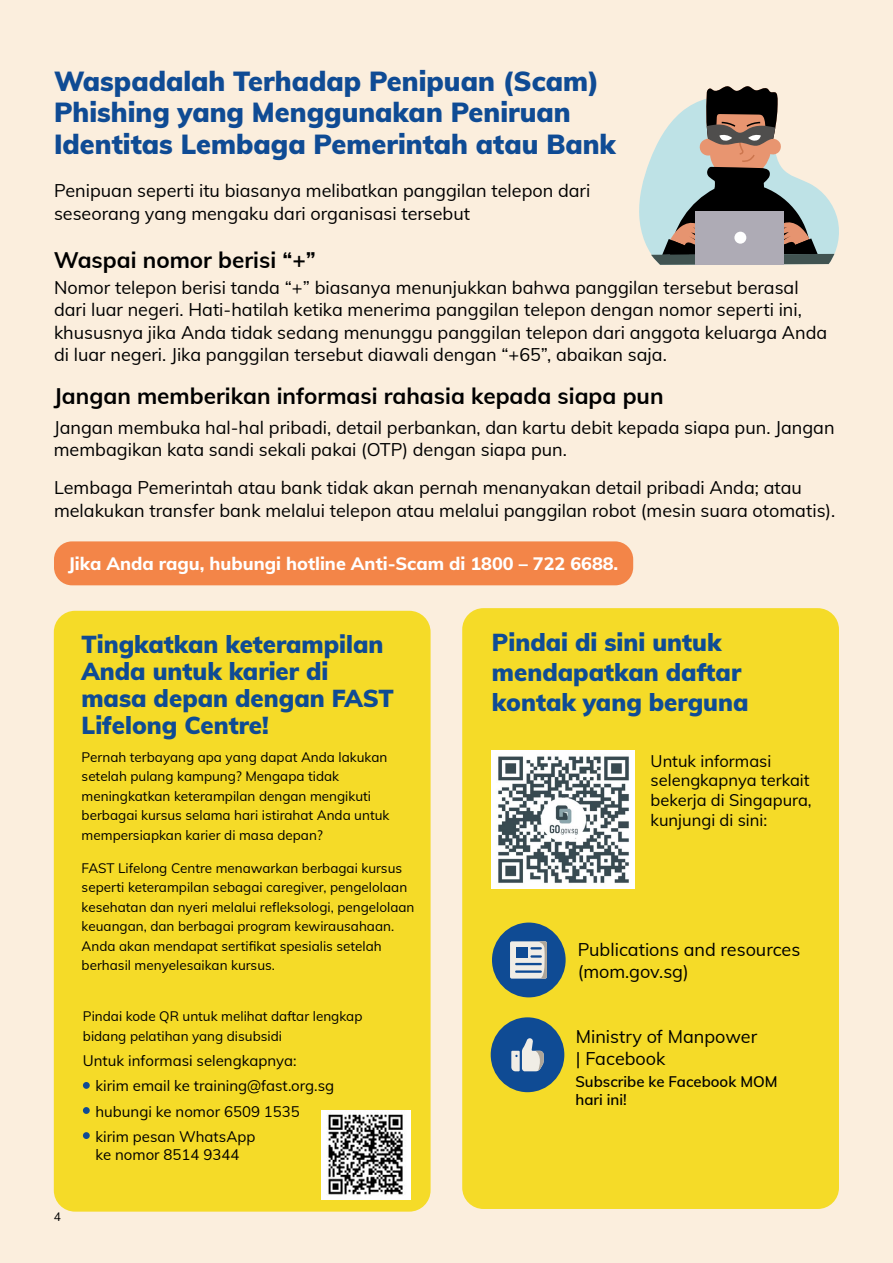
<style>
.page{position:relative;width:893px;height:1263px;background:#fbeedd}
.page>*{position:absolute;margin:0;border:0;box-sizing:border-box;transform-origin:0 0}
.t1{font:900 27px/31.5px "Muli";color:#0f4b94}
.t2{font:900 24px/27px "Muli";color:#0f4b94}
.t3{font:900 24px/30px "Muli";color:#0f4c95}
.t4{font:700 22.5px "Muli";color:#000}
.t5{font:18px/22.5px "Muli";color:#000}
.t6{font:800 18px "Muli";color:#fff}
.t7{font:16.5px/19.8px "Muli";color:#000}
.t8{font:15px/25.3px "Muli";color:#000}
.t9{font:600 15px/18px "Muli";color:#000}
.t10{font:13.5px/19.5px "Muli";color:#000}
.t11{font:12px "Muli";color:#000}
</style>
<div class="page">
<div style="left:54px;top:541px;width:579px;height:44px;background:#f38548;border-radius:18px"></div>
<div style="left:462px;top:608px;width:377px;height:601px;background:#f5db28;border-radius:21px"></div>
<div style="left:54px;top:611px;width:377px;height:600px;background:#f5db28;border-radius:21px"></div>
<img style="left:492px;top:750px;width:143px;height:139px">
<div style="left:491px;top:1017px;width:73px;height:75px;background:#0f4b94;border-radius:50%"></div>
<div style="left:492px;top:922px;width:74px;height:75px;background:#0f4b94;border-radius:50%"></div>
<svg style="left:510px;top:941px;width:37px;height:37px"></svg>
<svg style="left:511px;top:1038px;width:33px;height:33px"></svg>
<div style="left:83px;top:1082px;width:7px;height:7px;background:#0f4b94;border-radius:50%"></div>
<div style="left:83px;top:1107px;width:7px;height:7px;background:#0f4b94;border-radius:50%"></div>
<div style="left:83px;top:1132px;width:7px;height:7px;background:#0f4b94;border-radius:50%"></div>
<img style="left:321px;top:1110px;width:90px;height:89px">
<svg style="left:639px;top:86px;width:200px;height:179px"></svg>
<div style="left:695px;top:211px;width:89px;height:53px;background:#aeabb5"></div>
<div style="left:734px;top:232px;width:12px;height:12px;background:#fff;border-radius:50%"></div>
<h1 class="t1" style="left:54px;top:64px;width:563px">Waspadalah Terhadap Penipuan (Scam)<br>Phishing yang Menggunakan Peniruan<br>Identitas Lembaga Pemerintah atau Bank</h1>
<p class="t5" style="left:54px;top:179px;width:538px">Penipuan seperti itu biasanya melibatkan panggilan telepon dari seseorang yang mengaku dari organisasi tersebut</p>
<p class="t4" style="left:54px;top:243px;width:264px">Waspai nomor berisi “+”</p>
<p class="t5" style="left:54px;top:275px;width:775px">Nomor telepon berisi tanda “+” biasanya menunjukkan bahwa panggilan tersebut berasal dari luar negeri. Hati-hatilah ketika menerima panggilan telepon dengan nomor seperti ini, khususnya jika Anda tidak sedang menunggu panggilan telepon dari anggota keluarga Anda di luar negeri. Jika panggilan tersebut diawali dengan “+65”, abaikan saja.</p>
<p class="t4" style="left:54px;top:380px;width:611px">Jangan memberikan informasi rahasia kepada siapa pun</p>
<p class="t5" style="left:54px;top:415px;width:782px">Jangan membuka hal-hal pribadi, detail perbankan, dan kartu debit kepada siapa pun. Jangan membagikan kata sandi sekali pakai (OTP) dengan siapa pun.</p>
<p class="t5" style="left:54px;top:476px;width:783px">Lembaga Pemerintah atau bank tidak akan pernah menanyakan detail pribadi Anda; atau melakukan transfer bank melalui telepon atau melalui panggilan robot (mesin suara otomatis).</p>
<p class="t6" style="left:68px;top:550px;width:552px">Jika Anda ragu, hubungi hotline Anti-Scam di 1800 – 722 6688.</p>
<h2 class="t2" style="left:81px;top:630px;width:314px">Tingkatkan keterampilan<br>Anda untuk karier di masa depan dengan FAST<br>Lifelong Centre!</h2>
<p class="t10" style="left:82px;top:747px;width:309px">Pernah terbayang apa yang dapat Anda lakukan setelah pulang kampung? Mengapa tidak meningkatkan keterampilan dengan mengikuti berbagai kursus selama hari istirahat Anda untuk mempersiapkan karier di masa depan?</p>
<p class="t10" style="left:82px;top:857px;width:334px">FAST Lifelong Centre menawarkan berbagai kursus seperti keterampilan sebagai caregiver, pengelolaan kesehatan dan nyeri melalui refleksologi, pengelolaan keuangan, dan berbagai program kewirausahaan.<br>Anda akan mendapat sertifikat spesialis setelah berhasil menyelesaikan kursus.</p>
<p class="t10" style="left:83px;top:1006px;width:281px">Pindai kode QR untuk melihat daftar lengkap bidang pelatihan yang disubsidi</p>
<p class="t8" style="left:95px;top:1047px;width:240px;text-indent:-13px">Untuk informasi selengkapnya:<br>kirim email ke training@fast.org.sg hubungi ke nomor 6509 1535 kirim pesan WhatsApp</p>
<p class="t8" style="left:95px;top:1141px;width:146px">ke nomor 8514 9344</p>
<p class="t11" style="left:54px;top:1208px;width:9px">4</p>
<h2 class="t3" style="left:492px;top:626px;width:258px">Pindai di sini untuk mendapatkan daftar kontak yang berguna</h2>
<p class="t7" style="left:651px;top:750px;width:163px">Untuk informasi selengkapnya terkait bekerja di Singapura, kunjungi di sini:</p>
<p class="t5" style="left:578px;top:938px;width:224px;line-height:21.6px">Publications and resources (mom.gov.sg)</p>
<p class="t5" style="left:576px;top:1025px;width:183px;line-height:21.6px">Ministry of Manpower | Facebook</p>
<p class="t9" style="left:575px;top:1072px;width:204px">Subscribe ke Facebook MOM hari ini!</p>
</div>
